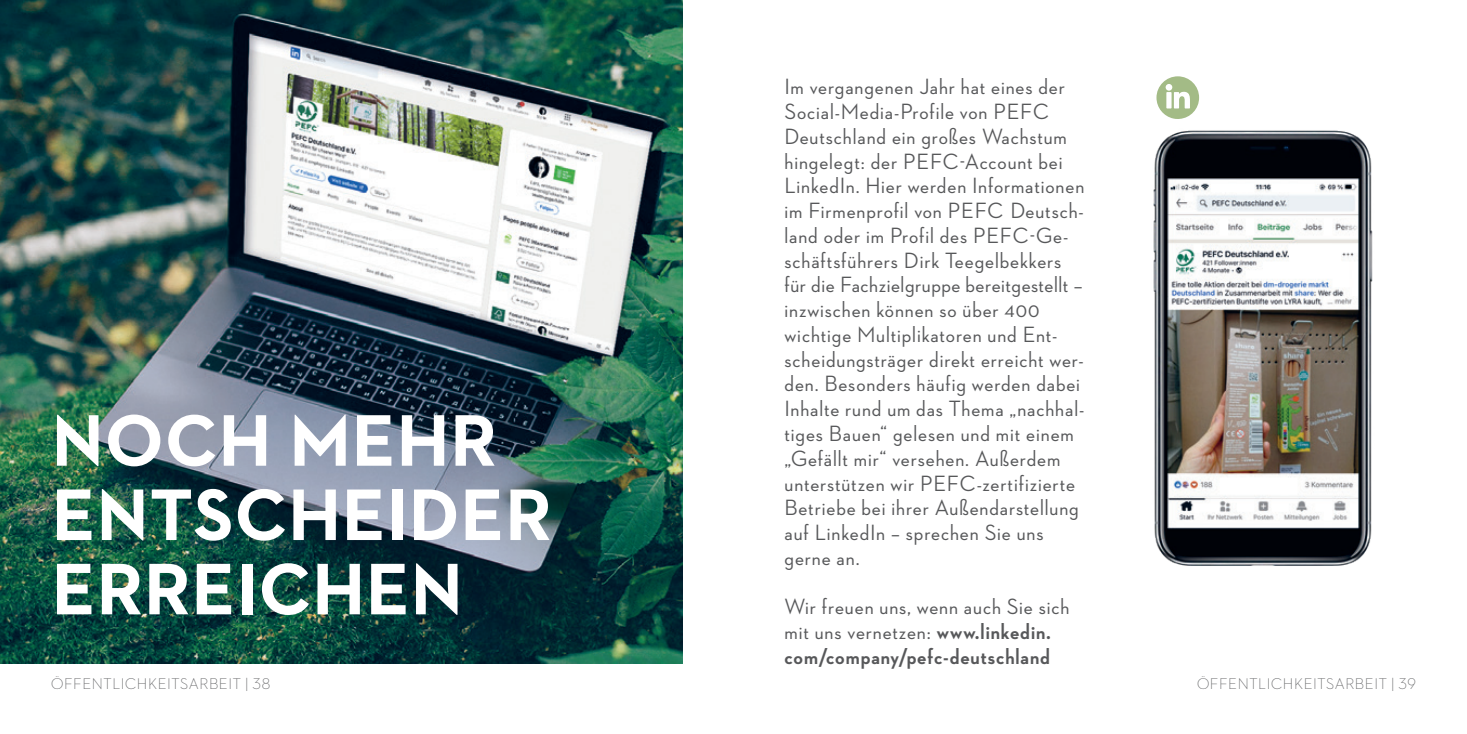
<style>
.page{position:relative;width:1467px;height:734px;background:#fff}
.page>*{position:absolute;margin:0;border:0;box-sizing:border-box;transform-origin:0 0}
.t1{font:700 74.25px/74.2px "Neutraface 2 Text";letter-spacing:.01em;color:#fff}
.t2{font:500 22.5px/24.8px "Neutraface 2 Display";letter-spacing:.04em;color:#57585a}
.t3{font:300 15.75px "Neutraface 2 Display";letter-spacing:.04em;color:#57585a}
.s1{font-weight:700}
</style>
<div class="page">
<img style="left:0;top:0;width:682px;height:663px">
<img style="left:1153px;top:130px;width:220px;height:436px">
<svg style="left:1156px;top:76px;width:43px;height:43px"></svg>
<h1 class="t1" style="left:52px;top:402px;width:502px">NOCH MEHR<br>ENTSCHEIDER<br>ERREICHEN</h1>
<p class="t2" style="left:784px;top:74px;width:301px">Im vergangenen Jahr hat eines der Social-Media-Profile von PEFC Deutschland ein großes Wachstum hingelegt: der PEFC-Account bei LinkedIn. Hier werden Informationen im Firmenprofil von PEFC Deutsch&shy;land oder im Profil des PEFC-Ge&shy;schäftsführers Dirk Teegelbekkers für die Fachzielgruppe bereitgestellt – inzwischen können so über 400 wichtige Multiplikatoren und Ent&shy;scheidungsträger direkt erreicht wer&shy;den. Besonders häufig werden dabei Inhalte rund um das Thema „nachhal&shy;tiges Bauen“ gelesen und mit einem „Gefällt mir“ versehen. Außerdem unterstützen wir PEFC-zertifizierte Betriebe bei ihrer Außendarstellung auf LinkedIn – sprechen Sie uns gerne an.</p>
<p class="t2" style="left:784px;top:594px;width:287px">Wir freuen uns, wenn auch Sie sich mit uns vernetzen: <span class="s1">www.linkedin. com/company/pefc-deutschland</span></p>
<p class="t3" style="left:51px;top:674px;width:221px">ÖFFENTLICHKEITSARBEIT | 38</p>
<p class="t3" style="left:1197px;top:674px;width:220px">ÖFFENTLICHKEITSARBEIT | 39</p>
</div>
